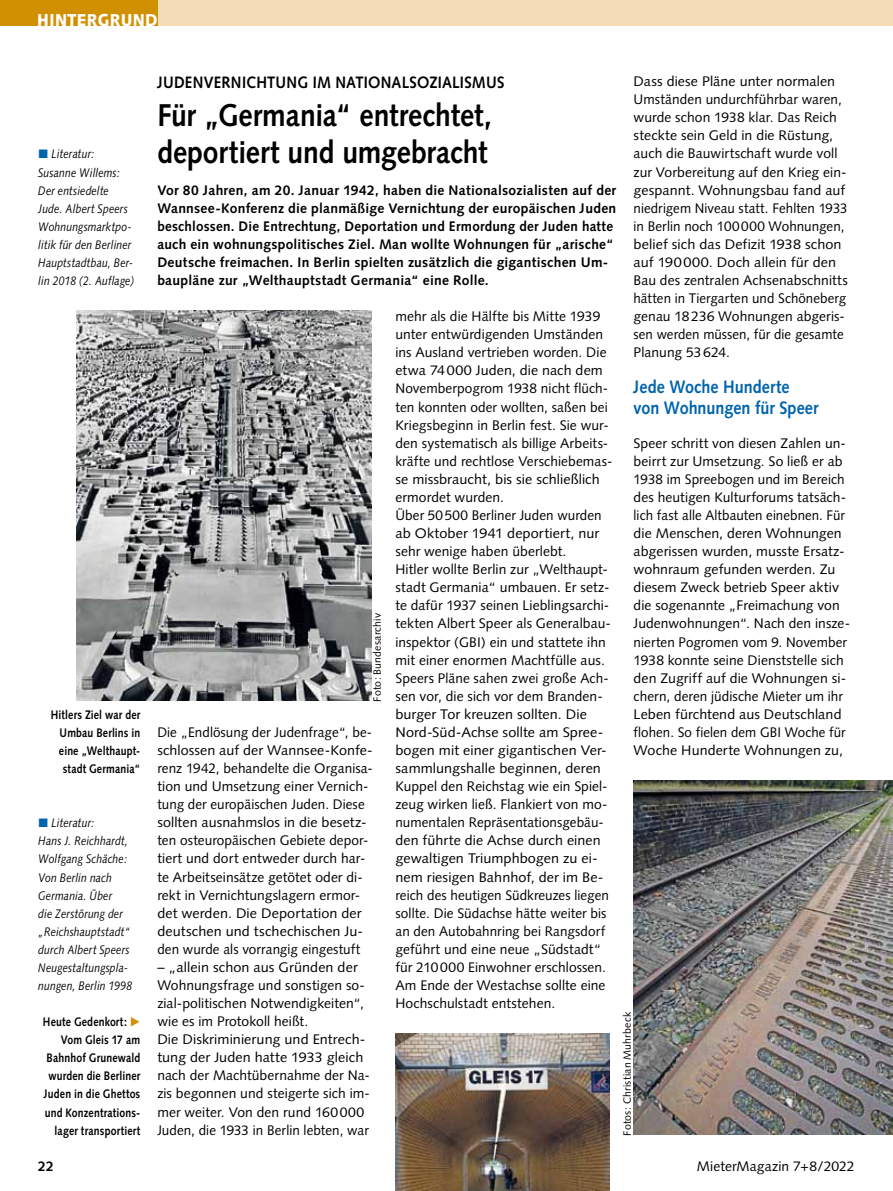
<style>
.page{position:relative;width:893px;height:1191px;background:#fff}
.page>*{position:absolute;margin:0;border:0;box-sizing:border-box;transform-origin:0 0}
.t1{font:700 31.5px/37.5px "Syntax";color:#000;scale:.9 1}
.t2{font:700 18px/21px "Syntax";color:#0064ad;scale:.9 1}
.t3{font:900 17.25px "Syntax";letter-spacing:.025em;color:#fff;scale:.9 1}
.t4{font:700 16.5px "Syntax";letter-spacing:.01em;color:#000;scale:.9 1}
.t5{font:13.8px/18px "Syntax";letter-spacing:.005em;color:#000}
.t6{font:700 13.8px/18px "Syntax";letter-spacing:.02em;color:#000}
.t7{font:13.8px/18px "Syntax";letter-spacing:.005em;color:#000;scale:1.04 1}
.t8{font:italic 12.3px/18px "Syntax";letter-spacing:.01em;color:#000;scale:.85 1}
.t9{font:700 12.3px/18px "Syntax";letter-spacing:.01em;color:#000;text-align:right;scale:.85 1}
.t10{font:10.5px "Syntax";letter-spacing:.02em;color:#000}
.s1{font-family:"European Pi Three";font-style:normal;color:#0064ad}
.s2{font-family:"European Pi Three";font-weight:400;color:#d19000}
</style>
<div class="page">
<div style="left:157px;top:0;width:736px;height:26px;background:#f3dcb6"></div>
<div style="left:0;top:0;width:157px;height:26px;background:#d19000"></div>
<img style="left:634px;top:780px;width:259px;height:354px">
<img style="left:395px;top:1033px;width:214px;height:158px">
<img style="left:77px;top:310px;width:294px;height:391px">
<p class="t3" style="left:37px;top:9px;width:136px">HINTERGRUND</p>
<p class="t8" style="left:38px;top:145px;width:115px"><span class="s1">L</span> Literatur:<br>Susanne Willems:<br>Der entsiedelte<br>Jude. Albert Speers<br>Wohnungsmarktpo&shy;litik für den Berliner<br>Hauptstadtbau, Ber&shy;lin 2018 (2. Auflage)</p>
<p class="t9" style="left:51px;top:705px;width:107px">hitlers ziel war der umbau Berlins in eine „Welthaupt&shy;stadt germania“</p>
<p class="t8" style="left:38px;top:814px;width:112px"><span class="s1">L</span> Literatur:<br>Hans J. Reichhardt,<br>Wolfgang Schäche:<br>Von Berlin nach<br>Germania. Über<br>die Zerstörung der „Reichshauptstadt“ durch Albert Speers<br>Neugestaltungspla&shy;nungen, Berlin 1998</p>
<p class="t9" style="left:43px;top:1013px;width:116px">heute gedenkort: <span class="s2">E </span>vom gleis 17 am<br>Bahnhof grunewald wurden die Berliner<br>Juden in die ghettos und Konzentrations&shy;lager transportiert</p>
<p class="t6" style="left:38px;top:1157px;width:17px">22</p>
<p class="t5" style="left:634px;top:72px;width:216px">Dass diese Pläne unter normalen<br>Umständen undurchführbar waren, wurde schon 1938 klar. Das Reich steckte sein Geld in die Rüstung, auch die Bauwirtschaft wurde voll zur Vorbereitung auf den Krieg ein&shy;gespannt. Wohnungsbau fand auf niedrigem Niveau statt. Fehlten 1933 in Berlin noch 100 000 Wohnungen, belief sich das Defizit 1938 schon auf 190 000. Doch allein für den<br>Bau des zentralen Achsenabschnitts hätten in Tiergarten und Schöneberg genau 18 236 Wohnungen abgeris&shy;sen werden müssen, für die gesamte<br>Planung 53624.</p>
<h2 class="t2" style="left:634px;top:377px;width:207px">Jede Woche hunderte von Wohnungen für speer</h2>
<p class="t5" style="left:634px;top:434px;width:218px">Speer schritt von diesen Zahlen un&shy;beirrt zur Umsetzung. So ließ er ab 1938 im Spreebogen und im Bereich des heutigen Kulturforums tatsäch&shy;lich fast alle Altbauten einebnen. Für die Menschen, deren Wohnungen abgerissen wurden, musste Ersatz&shy;wohnraum gefunden werden. Zu diesem Zweck betrieb Speer aktiv die sogenannte „Freimachung von Judenwohnungen“. Nach den insze&shy;nierten Pogromen vom 9. November 1938 konnte seine Dienststelle sich den Zugriff auf die Wohnungen si&shy;chern, deren jüdische Mieter um ihr Leben fürchtend aus Deutschland flohen. So fielen dem GBI Woche für Woche Hunderte Wohnungen zu,</p>
<p class="t4" style="left:157px;top:73px;width:387px">Judenvernichtung im nationalsozialismus</p>
<h1 class="t1" style="left:157px;top:96px;width:373px">Für „germania“ entrechtet, deportiert und umgebracht</h1>
<p class="t6" style="left:157px;top:181px;width:461px">vor 80 Jahren, am 20. Januar 1942, haben die nationalsozialisten auf der Wannsee-Konferenz die planmäßige vernichtung der europäischen Juden beschlossen. die entrechtung, deportation und ermordung der Juden hatte auch ein wohnungspolitisches ziel. man wollte Wohnungen für „arische“ deutsche freimachen. in Berlin spielten zusätzlich die gigantischen um&shy;baupläne zur „Welthauptstadt germania“ eine rolle.</p>
<p class="t5" style="left:395px;top:307px;width:218px">mehr als die Hälfte bis Mitte 1939 unter entwürdigenden Umständen ins Ausland vertrieben worden. Die etwa 74 000 Juden, die nach dem Novemberpogrom 1938 nicht flüch&shy;ten konnten oder wollten, saßen bei Kriegsbeginn in Berlin fest. Sie wur&shy;den systematisch als billige Arbeits&shy;kräfte und rechtlose Verschiebemas&shy;se missbraucht, bis sie schließlich ermordet wurden.<br>Über 50 500 Berliner Juden wurden ab Oktober 1941 deportiert, nur sehr wenige haben überlebt.<br>Hitler wollte Berlin zur „Welthaupt&shy;stadt Germania“ umbauen. Er setz - te dafür 1937 seinen Lieblingsarchi&shy;tekten Albert Speer als Generalbau&shy;inspektor (GBI) ein und stattete ihn mit einer enormen Machtfülle aus.<br>Speers Pläne sahen zwei große Ach&shy;sen vor, die sich vor dem Branden&shy;burger Tor kreuzen sollten. Die Nord-Süd-Achse sollte am Spree&shy;bogen mit einer gigantischen Ver&shy;sammlungshalle beginnen, deren Kuppel den Reichstag wie ein Spiel&shy;zeug wirken ließ. Flankiert von mo&shy;numentalen Repräsentationsgebäu&shy;den führte die Achse durch einen gewaltigen Triumphbogen zu ei&shy;nem riesigen Bahnhof, der im Be&shy;reich des heutigen Südkreuzes liegen sollte. Die Südachse hätte weiter bis an den Autobahnring bei Rangsdorf geführt und eine neue „Südstadt“ für 210 000 Einwohner erschlossen.<br>Am Ende der Westachse sollte eine Hochschulstadt entstehen.</p>
<p class="t10" style="left:371px;top:702px;width:90px;rotate:-90deg">Foto: Bundesarchiv</p>
<p class="t5" style="left:157px;top:723px;width:217px">Die „Endlösung der Judenfrage“, be&shy;schlossen auf der Wannsee-Konfe&shy;renz 1942, behandelte die Organisa&shy;tion und Umsetzung einer Vernich&shy;tung der europäischen Juden. Diese sollten ausnahmslos in die besetz&shy;ten osteuropäischen Gebiete depor&shy;tiert und dort entweder durch har&shy;te Arbeitseinsätze getötet oder di&shy;rekt in Vernichtungslagern ermor&shy;det werden. Die Deportation der deutschen und tschechischen Ju&shy;den wurde als vorrangig eingestuft</p>
<p class="t7" style="left:157px;top:958px;width:206px">– „allein schon aus Gründen der<br>Wohnungsfrage und sonstigen so&shy;zial-politischen Notwendigkeiten“, wie es im Protokoll heißt.<br>Die Diskriminierung und Entrech&shy;tung der Juden hatte 1933 gleich nach der Machtübernahme der Na&shy;zis begonnen und steigerte sich im&shy;mer weiter. Von den rund 160 000<br>Juden, die 1933 in Berlin lebten, war</p>
<p class="t10" style="left:621px;top:1135px;width:125px;rotate:-90deg">Fotos: Christian Muhrbeck</p>
<p class="t5" style="left:697px;top:1157px;width:159px">MieterMagazin 7+8/2022</p>
</div>
